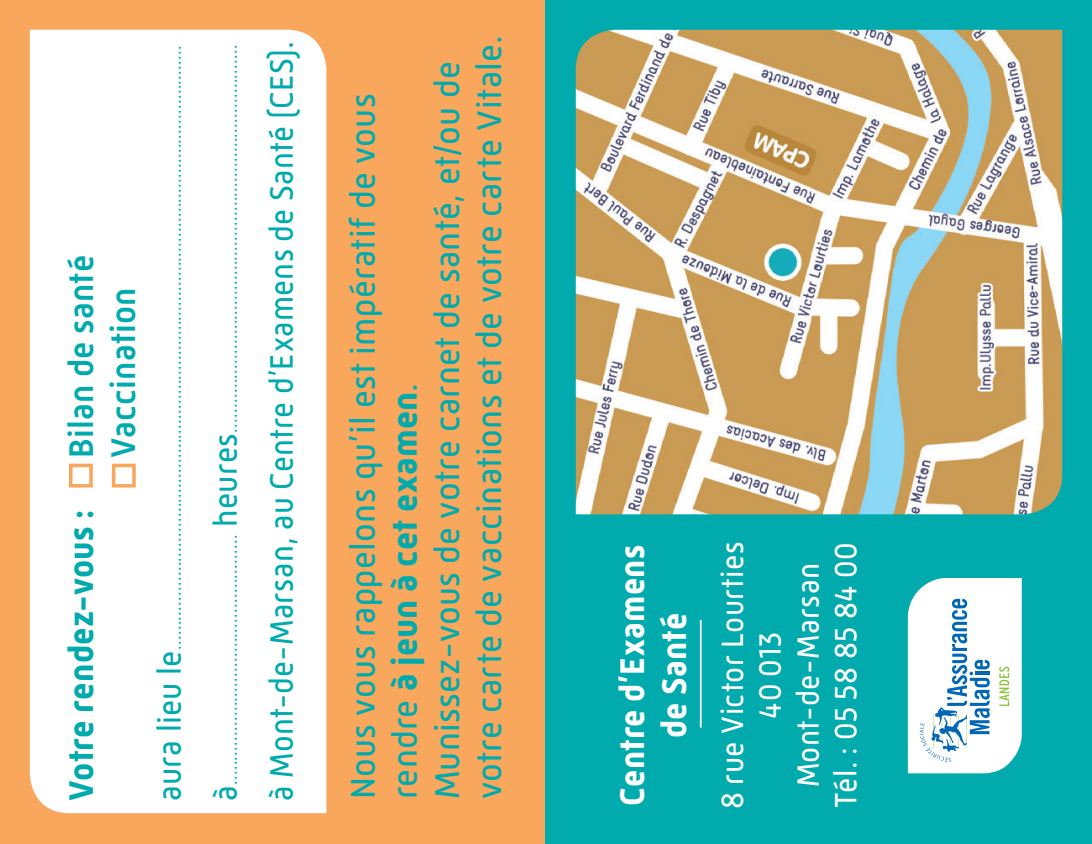
<style>
.page{position:relative;width:1092px;height:844px;background:#fff}
.page>*{position:absolute;margin:0;border:0;box-sizing:border-box;transform-origin:0 0}
.t1{font:35px/42px "Mic 32 New";letter-spacing:.01em;color:#00aaad}
.t2{font:500 35px "Mic 32 New";letter-spacing:.01em;color:#00aaad;scale:.96 1}
.t3{font:700 35px "Mic 32 New";letter-spacing:.01em;color:#fff;scale:.95 1}
.t4{font:700 35px "Mic 32 New";letter-spacing:.005em;color:#00aaad;scale:.96 1}
.t5{font:33.25px "Mic 32 New";letter-spacing:.01em;color:#00aaad;scale:.94 1}
.t6{font:31.5px "Mic 32 New";letter-spacing:.015em;color:#fff;scale:.95 1}
.t7{font:18.55px "Mic 32 New";color:#00aaad;scale:.96 1}
.s1{font-size:33.25px}
.s2{font-weight:700}
</style>
<div class="page">
<div style="left:0;top:0;width:546px;height:843px;background:#f9a75d"></div>
<div style="left:546px;top:0;width:545px;height:843px;background:#00aaad"></div>
<div style="left:30px;top:30px;width:296px;height:783px;background:#fff"></div>
<img style="left:575px;top:30px;width:487px;height:484px">
<hr style="left:699px;top:619px;width:2px;height:108px;background:#fff">
<svg style="left:907px;top:578px;width:114px;height:195px"></svg>
<div style="left:69px;top:463px;width:24px;height:24px;background:#fff;border:4px solid #f9a75d"></div>
<div style="left:112px;top:463px;width:24px;height:24px;background:#fff;border:4px solid #f9a75d"></div>
<p class="t2" style="left:61px;top:457px;width:213px;rotate:-90deg">Bilan de santé</p>
<p class="t2" style="left:103px;top:457px;width:179px;rotate:-90deg">Vaccination</p>
<p class="t4" style="left:61px;top:800px;width:304px;rotate:-90deg">Votre rendez-vous :</p>
<p class="t7" style="left:164px;top:800px;width:788px;rotate:-90deg"><span class="s1">aura lieu le</span>...........................................................................................................................</p>
<p class="t7" style="left:220px;top:800px;width:789px;rotate:-90deg"><span class="s1">à</span>................................................... <span class="s1">heures</span>...............................................................................</p>
<p class="t5" style="left:262px;top:800px;width:809px;rotate:-90deg">à Mont-de-Marsan, au Centre d’Examens de Santé (CES).</p>
<p class="t1" style="left:342px;top:799px;width:707px;rotate:-90deg">Nous vous rappelons qu’il est impératif de vous rendre <span class="s2">à jeun à cet examen</span>.</p>
<p class="t1" style="left:426px;top:799px;width:765px;rotate:-90deg">Munissez-vous de votre carnet de santé, et/ou de votre carte de vaccinations et de votre carte Vitale.</p>
<p class="t3" style="left:612px;top:805px;width:276px;rotate:-90deg">Centre d’Examens</p>
<p class="t3" style="left:654px;top:737px;width:133px;rotate:-90deg">de Santé</p>
<p class="t6" style="left:714px;top:808px;width:283px;rotate:-90deg">8 rue Victor Lourties</p>
<p class="t6" style="left:752px;top:718px;width:93px;rotate:-90deg">40 013</p>
<p class="t6" style="left:790px;top:787px;width:237px;rotate:-90deg">Mont-de-Marsan</p>
<p class="t6" style="left:827px;top:807px;width:281px;rotate:-90deg">Tél. : 05 58 85 84 00</p>
</div>
